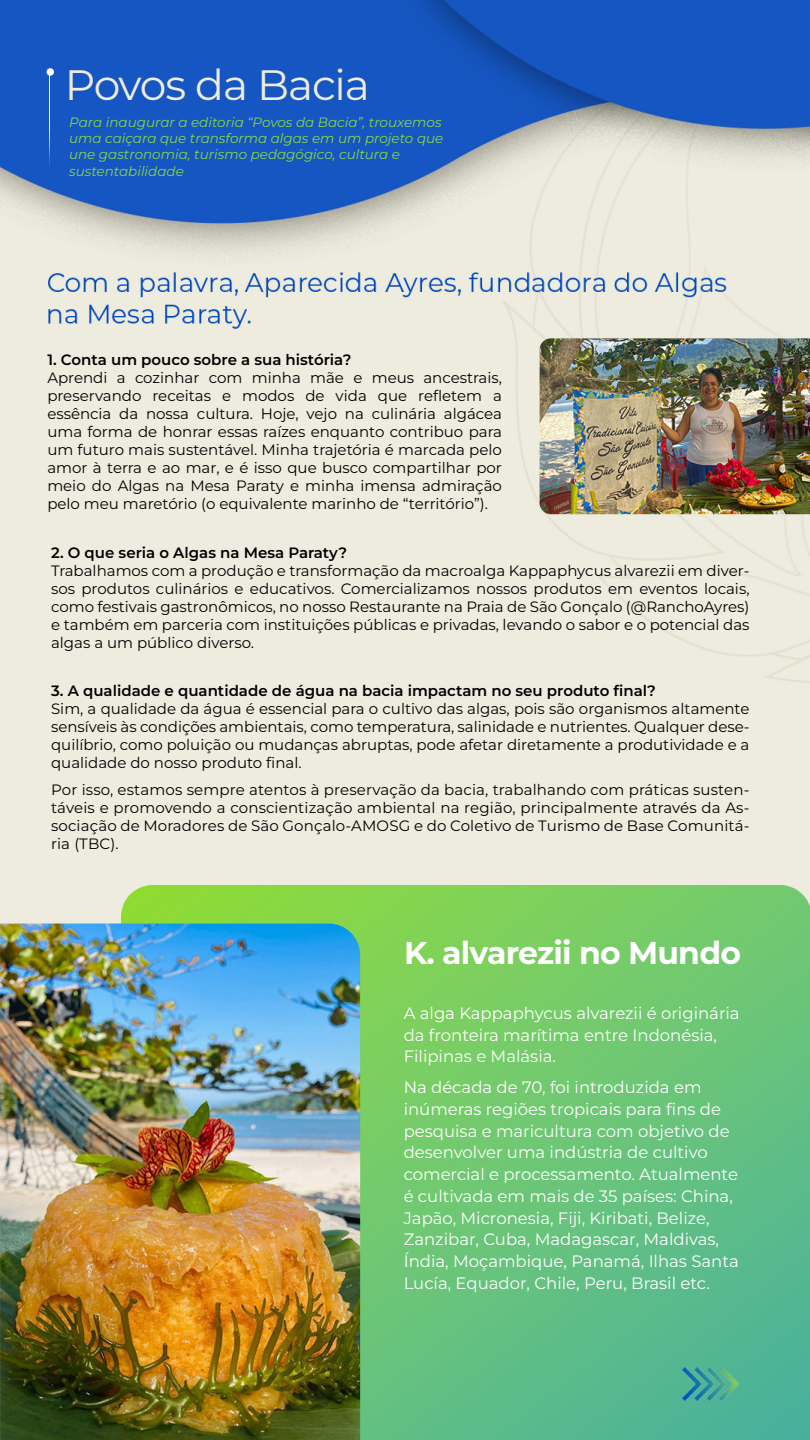
<style>
.page{position:relative;width:810px;height:1440px;background:#fff}
.page>*{position:absolute;margin:0;border:0;box-sizing:border-box;transform-origin:0 0}
.t1{font:42.45px "Montserrat";letter-spacing:-.025em;color:#eeecde}
.t2{font:700 31.5px "Montserrat";letter-spacing:-.025em;color:#fff}
.t3{font:16.5px/21.8px "Montserrat";color:#fff}
.t4{font:15px/18px "Montserrat";color:#000;text-align:justify}
.t5{font:600 15px "Montserrat";color:#000}
.t6{font:italic 13.5px/16.2px "Montserrat";color:#87d649}
</style>
<div class="page">
<img style="left:0;top:0;width:810px;height:923px">
<hr style="left:50px;top:74px;width:1px;height:112px;background:#fff">
<div style="left:47px;top:68px;width:7px;height:8px;background:#fff;border-radius:50%"></div>
<img style="left:540px;top:338px;width:270px;height:176px">
<img style="left:122px;top:886px;width:688px;height:554px">
<img style="left:0;top:923px;width:360px;height:517px">
<img style="left:683px;top:1368px;width:55px;height:33px">
<h1 class="t1" style="left:65px;top:57px;width:307px">Povos da Bacia</h1>
<p class="t6" style="left:69px;top:114px;width:376px">Para inaugurar a editoria “Povos da Bacia”, trouxemos uma caiçara que transforma algas em um projeto que une gastronomia, turismo pedagógico, cultura e sustentabilidade</p>
<p class="t5" style="left:47px;top:350px;width:306px">1. Conta um pouco sobre a sua história?</p>
<p class="t4" style="left:47px;top:368px;width:456px">Aprendi a cozinhar com minha mãe e meus ancestrais, preservando receitas e modos de vida que refletem a essência da nossa cultura. Hoje, vejo na culinária algácea uma forma de honrar essas raízes enquanto contribuo para um futuro mais sustentável. Minha trajetória é marcada pelo amor à terra e ao mar, e é isso que busco compartilhar por meio do Algas na Mesa Paraty e minha imensa admiração pelo meu maretório (o equivalente marinho de “território”).</p>
<p class="t5" style="left:51px;top:543px;width:297px">2. O que seria o Algas na Mesa Paraty?</p>
<p class="t4" style="left:51px;top:561px;width:700px">Trabalhamos com a produção e transformação da macroalga Kappaphycus alvarezii em diver&shy;sos produtos culinários e educativos. Comercializamos nossos produtos em eventos locais, como festivais gastronômicos, no nosso Restaurante na Praia de São Gonçalo (@RanchoAyres) e também em parceria com instituições públicas e privadas, levando o sabor e o potencial das algas a um público diverso.</p>
<p class="t5" style="left:51px;top:681px;width:606px">3. A qualidade e quantidade de água na bacia impactam no seu produto final?</p>
<p class="t4" style="left:51px;top:699px;width:700px">Sim, a qualidade da água é essencial para o cultivo das algas, pois são organismos altamente sensíveis às condições ambientais, como temperatura, salinidade e nutrientes. Qualquer dese&shy;quilíbrio, como poluição ou mudanças abruptas, pode afetar diretamente a produtividade e a qualidade do nosso produto final.</p>
<p class="t4" style="left:51px;top:780px;width:700px">Por isso, estamos sempre atentos à preservação da bacia, trabalhando com práticas susten&shy;táveis e promovendo a conscientização ambiental na região, principalmente através da As&shy;sociação de Moradores de São Gonçalo-AMOSG e do Coletivo de Turismo de Base Comunitá&shy;ria (TBC).</p>
<h2 class="t2" style="left:404px;top:932px;width:338px">K. alvarezii no Mundo</h2>
<p class="t3" style="left:404px;top:1002px;width:338px">A alga Kappaphycus alvarezii é originária da fronteira marítima entre Indonésia,<br>Filipinas e Malásia.</p>
<p class="t3" style="left:404px;top:1076px;width:337px">Na década de 70, foi introduzida em inúmeras regiões tropicais para fins de pesquisa e maricultura com objetivo de desenvolver uma indústria de cultivo comercial e processamento. Atualmente é cultivada em mais de 35 países: China, Japão, Micronesia, Fiji, Kiribati, Belize, Zanzibar, Cuba, Madagascar, Maldivas, Índia, Moçambique, Panamá, Ilhas Santa Lucía, Equador, Chile, Peru, Brasil etc.</p>
</div>
